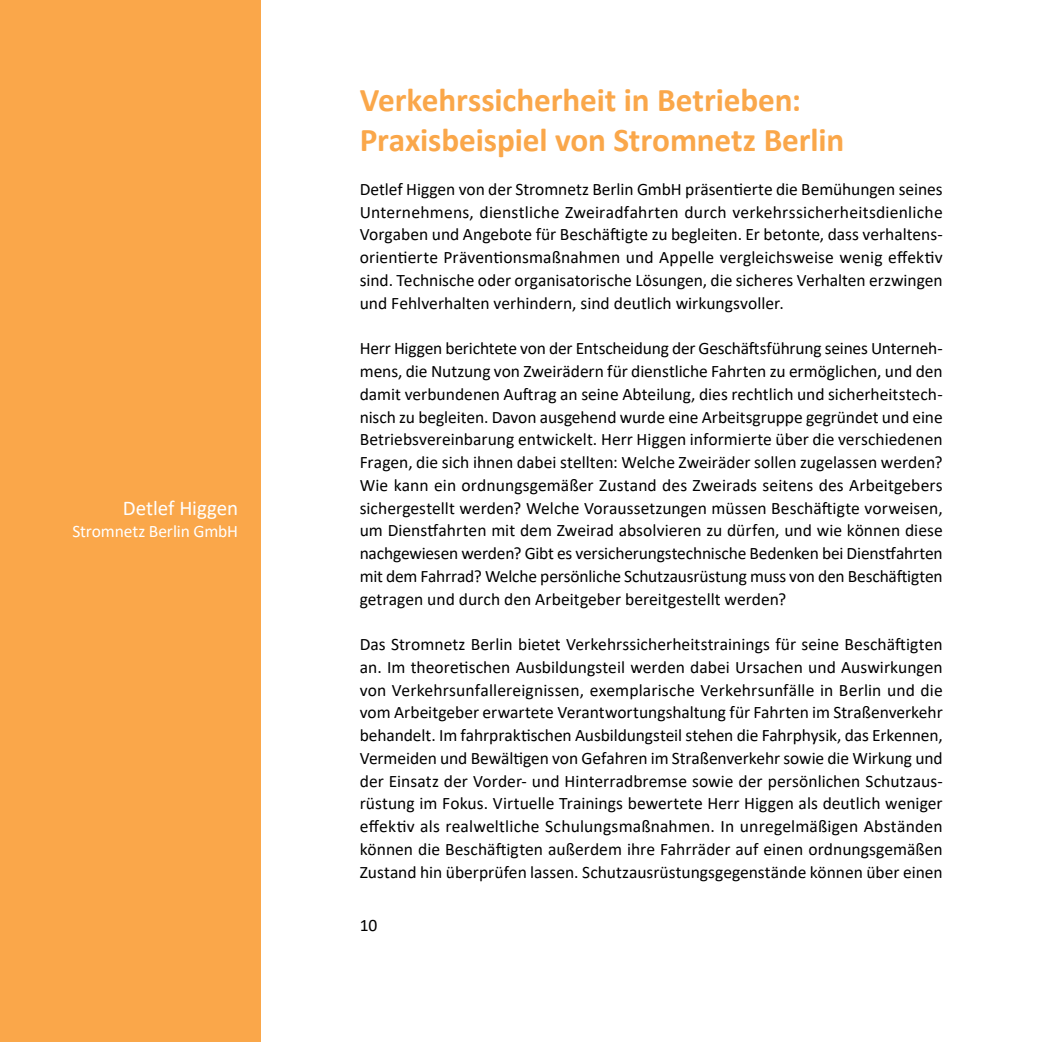
<style>
.page{position:relative;width:1042px;height:1042px;background:#fff}
.page>*{position:absolute;margin:0;border:0;box-sizing:border-box;transform-origin:0 0}
.t1{font:700 33.25px/39.9px "Calibri";letter-spacing:-.005em;color:#faa74a}
.t2{font:21px "Calibri";letter-spacing:-.005em;color:#fff}
.t3{font:17.5px/22.8px "Calibri";color:#000;text-align:justify}
.t4{font:17.5px "Calibri";letter-spacing:-.01em;color:#fff}
</style>
<div class="page">
<div style="left:0;top:0;width:260px;height:1042px;background:#faa74a"></div>
<p class="t2" style="left:123px;top:493px;width:117px">Detlef Higgen</p>
<p class="t4" style="left:72px;top:519px;width:167px">Stromnetz Berlin GmbH</p>
<h1 class="t1" style="left:360px;top:80px;width:486px">Verkehrssicherheit in Betrieben:<br>Praxisbeispiel von Stromnetz Berlin</h1>
<p class="t3" style="left:360px;top:177px;width:584px">Detlef Higgen von der Stromnetz Berlin GmbH präsentierte die Bemühungen seines Unternehmens, dienstliche Zweiradfahrten durch verkehrssicherheitsdienliche Vorgaben und Angebote für Beschäftigte zu begleiten. Er betonte, dass verhaltens&shy;orientierte Präventionsmaßnahmen und Appelle vergleichsweise wenig effektiv sind. Technische oder organisatorische Lösungen, die sicheres Verhalten erzwingen und Fehlverhalten verhindern, sind deutlich wirkungsvoller.</p>
<p class="t3" style="left:360px;top:337px;width:584px">Herr Higgen berichtete von der Entscheidung der Geschäftsführung seines Unterneh&shy;mens, die Nutzung von Zweirädern für dienstliche Fahrten zu ermöglichen, und den damit verbundenen Auftrag an seine Abteilung, dies rechtlich und sicherheitstech&shy;nisch zu begleiten. Davon ausgehend wurde eine Arbeitsgruppe gegründet und eine Betriebsvereinbarung entwickelt. Herr Higgen informierte über die verschiedenen Fragen, die sich ihnen dabei stellten: Welche Zweiräder sollen zugelassen werden?<br>Wie kann ein ordnungsgemäßer Zustand des Zweirads seitens des Arbeitgebers sichergestellt werden? Welche Voraussetzungen müssen Beschäftigte vorweisen, um Dienstfahrten mit dem Zweirad absolvieren zu dürfen, und wie können diese nachgewiesen werden? Gibt es versicherungstechnische Bedenken bei Dienstfahrten mit dem Fahrrad? Welche persönliche Schutzausrüstung muss von den Beschäftigten getragen und durch den Arbeitgeber bereitgestellt werden?</p>
<p class="t3" style="left:360px;top:632px;width:584px">Das Stromnetz Berlin bietet Verkehrssicherheitstrainings für seine Beschäftigten an. Im theoretischen Ausbildungsteil werden dabei Ursachen und Auswirkungen von Verkehrsunfallereignissen, exemplarische Verkehrsunfälle in Berlin und die vom Arbeitgeber erwartete Verantwortungshaltung für Fahrten im Straßenverkehr behandelt. Im fahrpraktischen Ausbildungsteil stehen die Fahrphysik, das Erkennen, Vermeiden und Bewältigen von Gefahren im Straßenverkehr sowie die Wirkung und der Einsatz der Vorder- und Hinterradbremse sowie der persönlichen Schutzaus&shy;rüstung im Fokus. Virtuelle Trainings bewertete Herr Higgen als deutlich weniger effektiv als realweltliche Schulungsmaßnahmen. In unregelmäßigen Abständen können die Beschäftigten außerdem ihre Fahrräder auf einen ordnungsgemäßen Zustand hin überprüfen lassen. Schutzausrüstungsgegenstände können über einen</p>
<p class="t3" style="left:360px;top:913px;width:19px">10</p>
</div>
